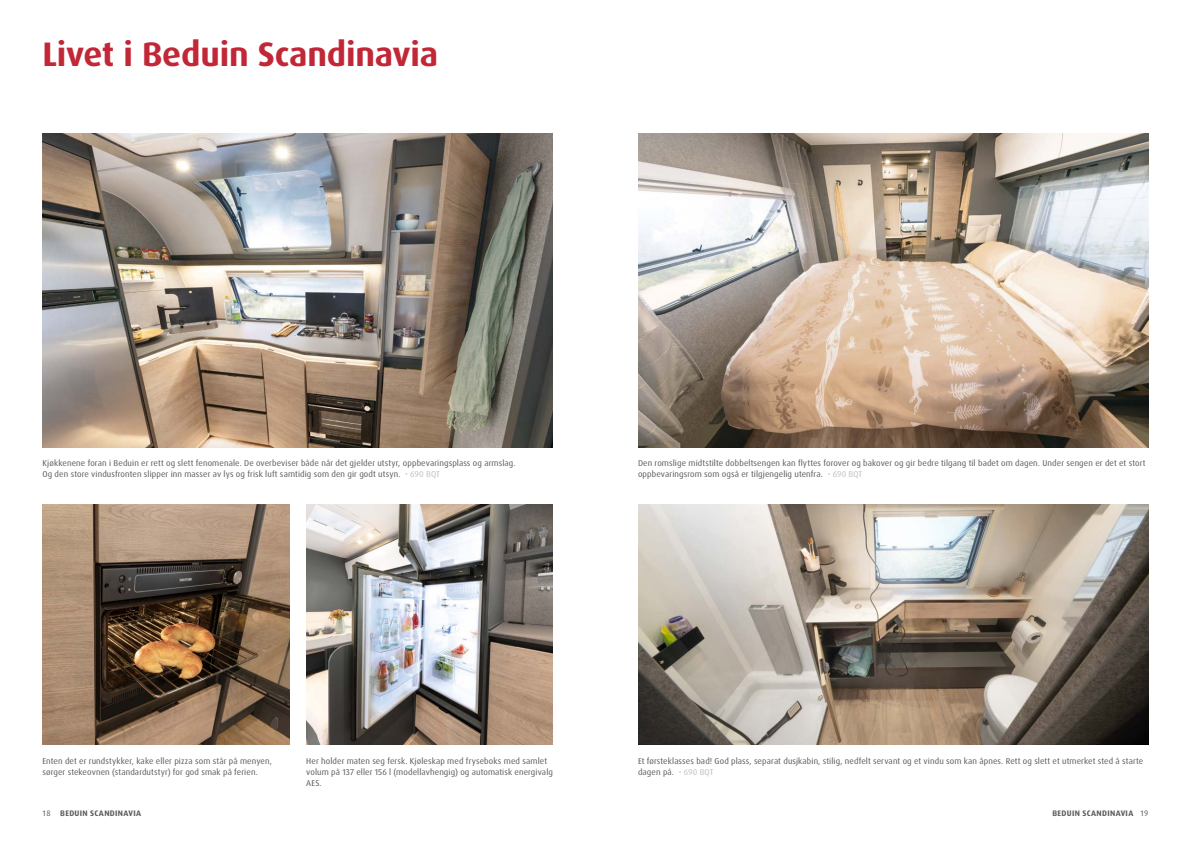
<style>
.page{position:relative;width:1191px;height:842px;background:#fff}
.page>*{position:absolute;margin:0;border:0;box-sizing:border-box;transform-origin:0 0}
.t1{font:700 34px "Dax Pro";letter-spacing:-.005em;color:#c12736}
.t2{font:8.5px/11px "Dax Pro";letter-spacing:.015em;color:#58595b}
.t3{font:700 8px "Dax Pro";letter-spacing:.04em;color:#58595b}
.s1{color:#bcbec0}
.s2{font-weight:400}
</style>
<div class="page">
<img style="left:638px;top:133px;width:510px;height:315px">
<img style="left:306px;top:505px;width:247px;height:239px">
<img style="left:43px;top:505px;width:246px;height:239px">
<img style="left:42px;top:133px;width:511px;height:315px">
<img style="left:638px;top:505px;width:510px;height:239px">
<h1 class="t1" style="left:42px;top:32px;width:397px">Livet i Beduin Scandinavia</h1>
<p class="t2" style="left:42px;top:458px;width:474px">Kjøkkenene foran i Beduin er rett og slett fenomenale. De overbeviser både når det gjelder utstyr, oppbevaringsplass og armslag.<br>Og den store vindusfronten slipper inn masser av lys og frisk luft samtidig som den gir godt utsyn. <span class="s1">• 690 BQT</span></p>
<p class="t2" style="left:638px;top:458px;width:509px">Den romslige midtstilte dobbeltsengen kan flyttes forover og bakover og gir bedre tilgang til badet om dagen. Under sengen er det et stort oppbevaringsrom som også er tilgjengelig utenfra. <span class="s1">• 690 BQT</span></p>
<p class="t2" style="left:42px;top:755px;width:231px">Enten det er rundstykker, kake eller pizza som står på menyen, sørger stekeovnen (standardutstyr) for god smak på ferien.</p>
<p class="t2" style="left:306px;top:755px;width:248px">Her holder maten seg fersk. Kjøleskap med fryseboks med samlet volum på 137 eller 156 l (modellavhengig) og automatisk energivalg<br>AES.</p>
<p class="t2" style="left:638px;top:755px;width:507px">Et førsteklasses bad! God plass, separat dusjkabin, stilig, nedfelt servant og et vindu som kan åpnes. Rett og slett et utmerket sted å starte dagen på. <span class="s1">• 690 BQT</span></p>
<p class="t3" style="left:42px;top:808px;width:100px"><span class="s2">18</span> BEDUIN SCANDINAVIA</p>
<p class="t3" style="left:1052px;top:808px;width:97px">BEDUIN SCANDINAVIA <span class="s2">19</span></p>
</div>
